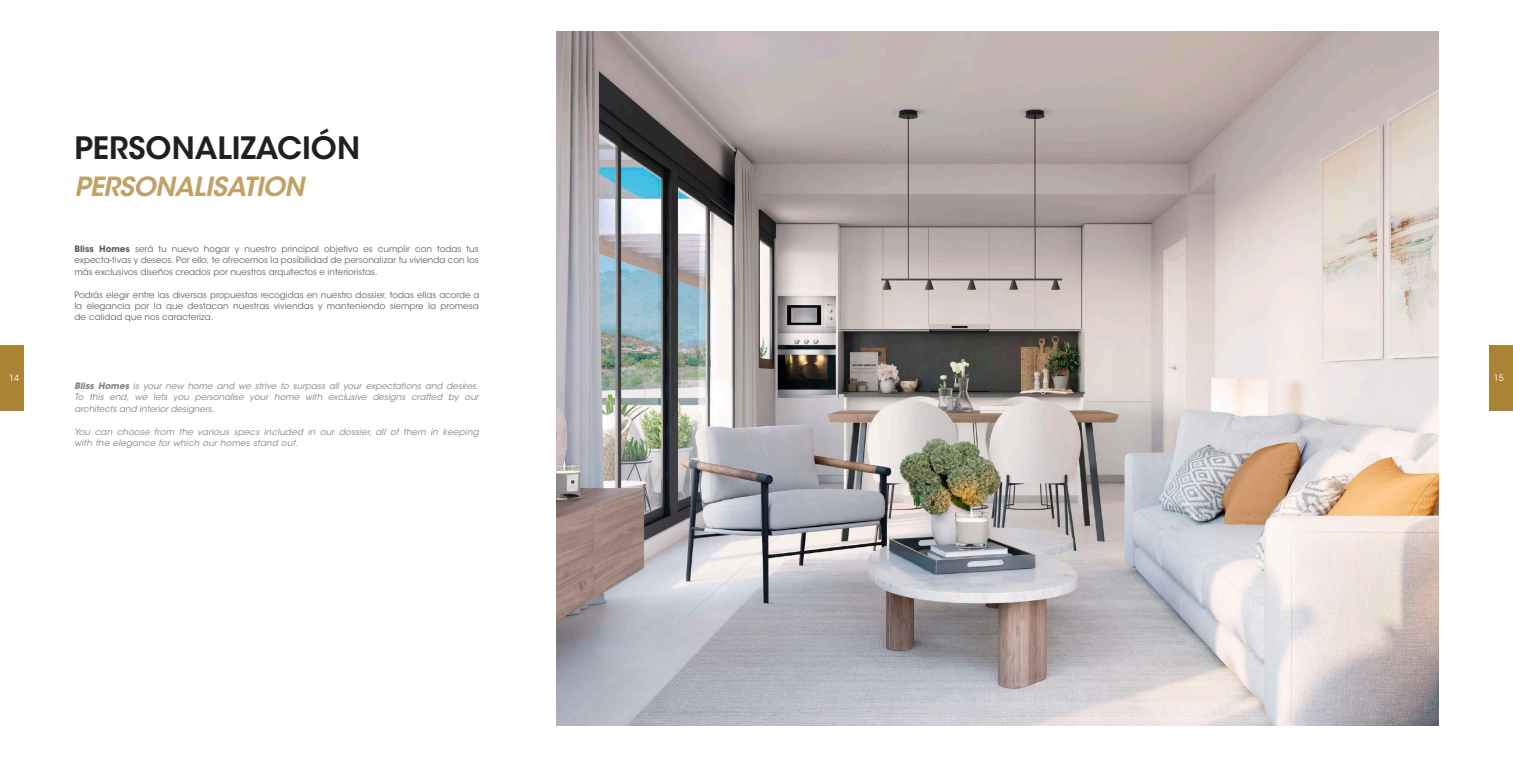
<style>
.page{position:relative;width:1513px;height:757px;background:#fff}
.page>*{position:absolute;margin:0;border:0;box-sizing:border-box;transform-origin:0 0}
.t1{font:600 30.62px "ITC Avant Garde Std";color:#231f20}
.t2{font:italic 600 26.25px "ITC Avant Garde Std";letter-spacing:-.02em;color:#c0a166}
.t3{font:8.75px/11.4px "ITC Avant Garde Std";color:#636366;text-align:justify}
.t4{font:italic 8.75px/11.4px "ITC Avant Garde Std";letter-spacing:.02em;color:#808285;text-align:justify}
.t5{font:8.75px "ITC Avant Garde Std";color:#fff}
.s1{font-weight:700}
</style>
<div class="page">
<div style="left:0;top:345px;width:24px;height:66px;background:#aa8334"></div>
<div style="left:1489px;top:345px;width:24px;height:66px;background:#aa8334"></div>
<img style="left:557px;top:32px;width:881px;height:693px">
<h1 class="t1" style="left:74px;top:129px;width:287px">PERSONALIZACIÓN</h1>
<h2 class="t2" style="left:74px;top:170px;width:231px">PERSONALISATION</h2>
<p class="t3" style="left:74px;top:243px;width:406px"><span class="s1">Bliss Homes</span> será tu nuevo hogar y nuestro principal objetivo es cumplir con todas tus expecta-tivas y deseos. Por ello, te ofrecemos la posibilidad de personalizar tu vivienda con los más exclusivos diseños creados por nuestros arquitectos e interioristas.</p>
<p class="t3" style="left:74px;top:289px;width:407px">Podrás elegir entre las diversas propuestas recogidas en nuestro dossier, todas ellas acorde a la elegancia por la que destacan nuestras viviendas y manteniendo siempre la promesa de calidad que nos caracteriza.</p>
<p class="t5" style="left:9px;top:373px;width:12px">14</p>
<p class="t5" style="left:1494px;top:373px;width:12px">15</p>
<p class="t4" style="left:74px;top:380px;width:406px"><span class="s1">Bliss Homes</span> is your new home and we strive to surpass all your expectations and desires.<br>To this end, we lets you personalise your home with exclusive designs crafted by our architects and interior designers.</p>
<p class="t4" style="left:74px;top:426px;width:406px;line-height:11.1px">You can choose from the various specs included in our dossier, all of them in keeping with the elegance for which our homes stand out.</p>
</div>
